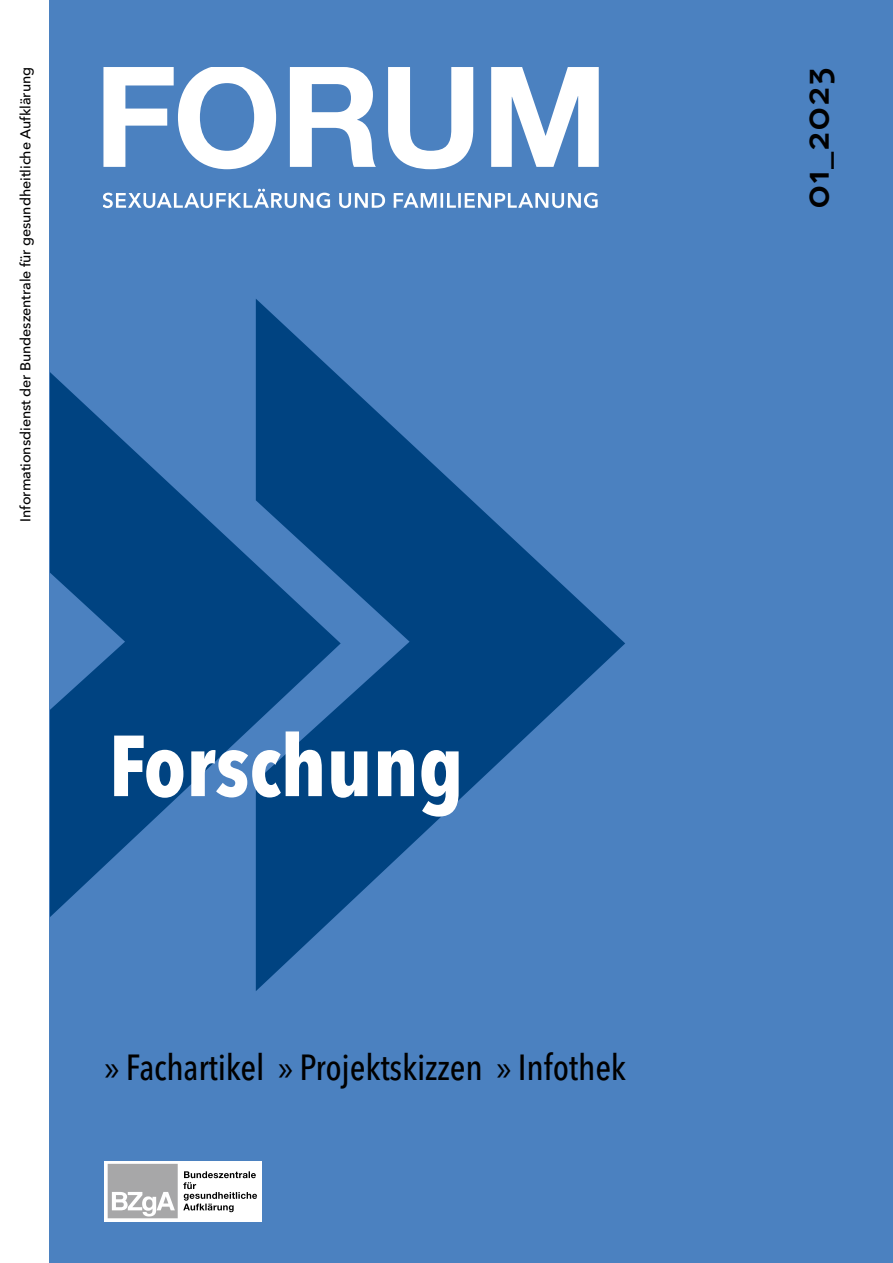
<style>
.page{position:relative;width:893px;height:1263px;background:#fff}
.page>*{position:absolute;margin:0;border:0;box-sizing:border-box;transform-origin:0 0}
.Titel_Titel_Heft{font:700 condensed 85.5px "Avenir Next LT Pro";color:#fff}
.Titel_Titel_Subline{font:500 condensed 36px "Avenir Next LT Pro";letter-spacing:-.005em;color:#000}
.Titel_Titel_Ausgabe{font:600 34.5px "Avenir Next LT Pro";letter-spacing:.015em;color:#000}
.Titel_Titel_copy{font:500 14.25px "Avenir Next LT Pro";letter-spacing:-.005em;color:#000}
.s1{font-family:"Myriad Pro";font-weight:400;font-stretch:normal}
</style>
<div class="page">
<div style="left:50px;top:0;width:843px;height:1263px;background:#4b81c0"></div>
<svg style="left:256px;top:299px;width:369px;height:692px"></svg>
<svg style="left:50px;top:372px;width:291px;height:545px;fill:#004381"></svg>
<svg style="left:103px;top:67px;width:496px;height:102px"></svg>
<svg style="left:103px;top:189px;width:495px;height:19px"></svg>
<div style="left:105px;top:1161px;width:157px;height:60px;background:#fff"></div>
<svg style="left:107px;top:1163px;width:71px;height:56px"></svg>
<svg style="left:108px;top:1164px;width:149px;height:54px"></svg>
<p class="Titel_Titel_copy" style="left:17px;top:521px;width:456px;rotate:-90deg">Informationsdienst der Bundeszentrale für gesundheitliche Aufklärung</p>
<p class="Titel_Titel_Heft" style="left:109px;top:714px;width:357px">Forschung</p>
<p class="Titel_Titel_Subline" style="left:104px;top:1045px;width:523px"><span class="s1">»</span> Fachartikel <span class="s1">»</span> Projektskizzen <span class="s1">»</span> Infothek</p>
<p class="Titel_Titel_Ausgabe" style="left:796px;top:209px;width:143px;rotate:-90deg">01_2023</p>
</div>
